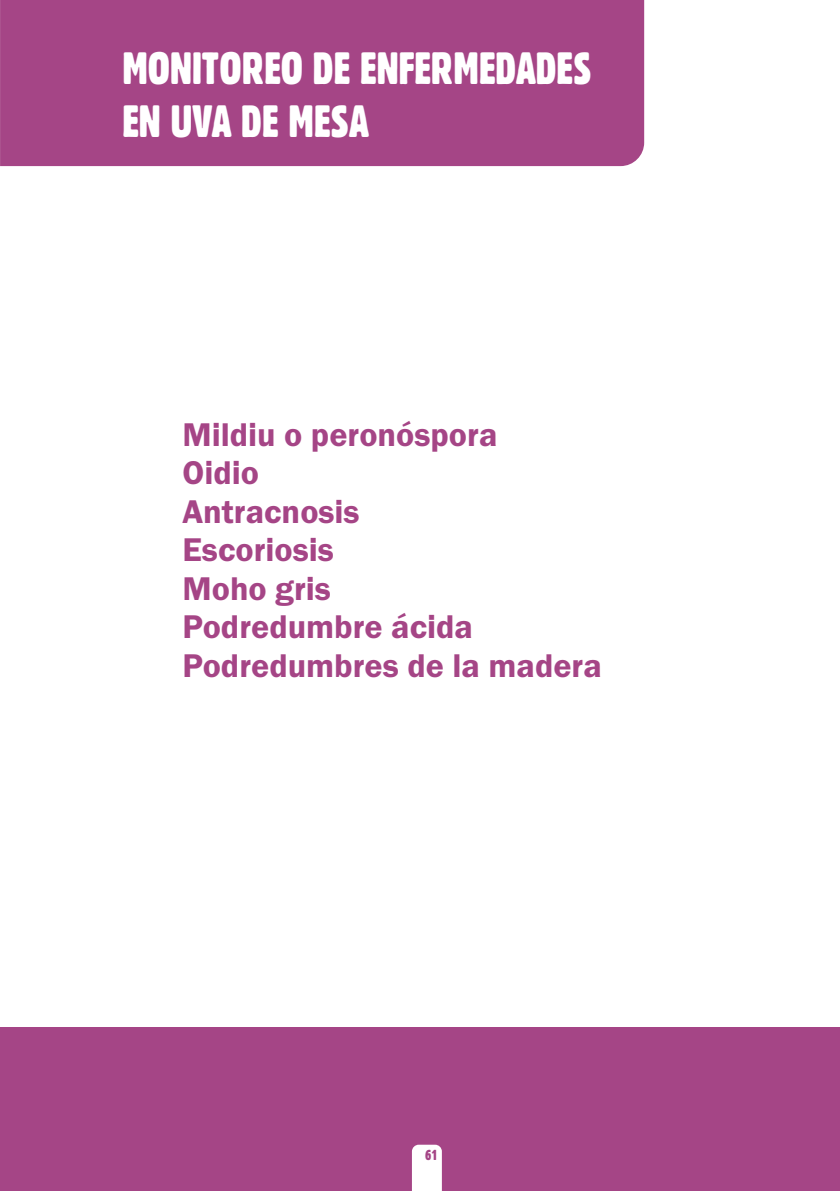
<style>
.page{position:relative;width:840px;height:1191px;background:#fff}
.page>*{position:absolute;margin:0;border:0;box-sizing:border-box;transform-origin:0 0}
.t1{font:44px/52.8px "Gothic 821 Condensed BT";color:#fff}
.t2{font:600 34px/38.6px "Franklin Gothic";color:#a54586}
.t3{font:14px "Gothic 821 Condensed BT";color:#a54586}
</style>
<div class="page">
<div style="left:0;top:1027px;width:839px;height:164px;background:#a54586"></div>
<div style="left:0;top:0;width:643px;height:166px;background:#a54586"></div>
<svg style="left:411px;top:1144px;width:30px;height:47px"></svg>
<p class="t1" style="left:122px;top:46px;width:471px">MONITOREO DE ENFERMEDADES<br>EN UVA DE MESA</p>
<p class="t2" style="left:182px;top:417px;width:420px">Mildiu o peronóspora<br>Oidio<br>Antracnosis<br>Escoriosis<br>Moho gris<br>Podredumbre ácida<br>Podredumbres de la madera</p>
<p class="t3" style="left:425px;top:1149px;width:14px">61</p>
</div>
